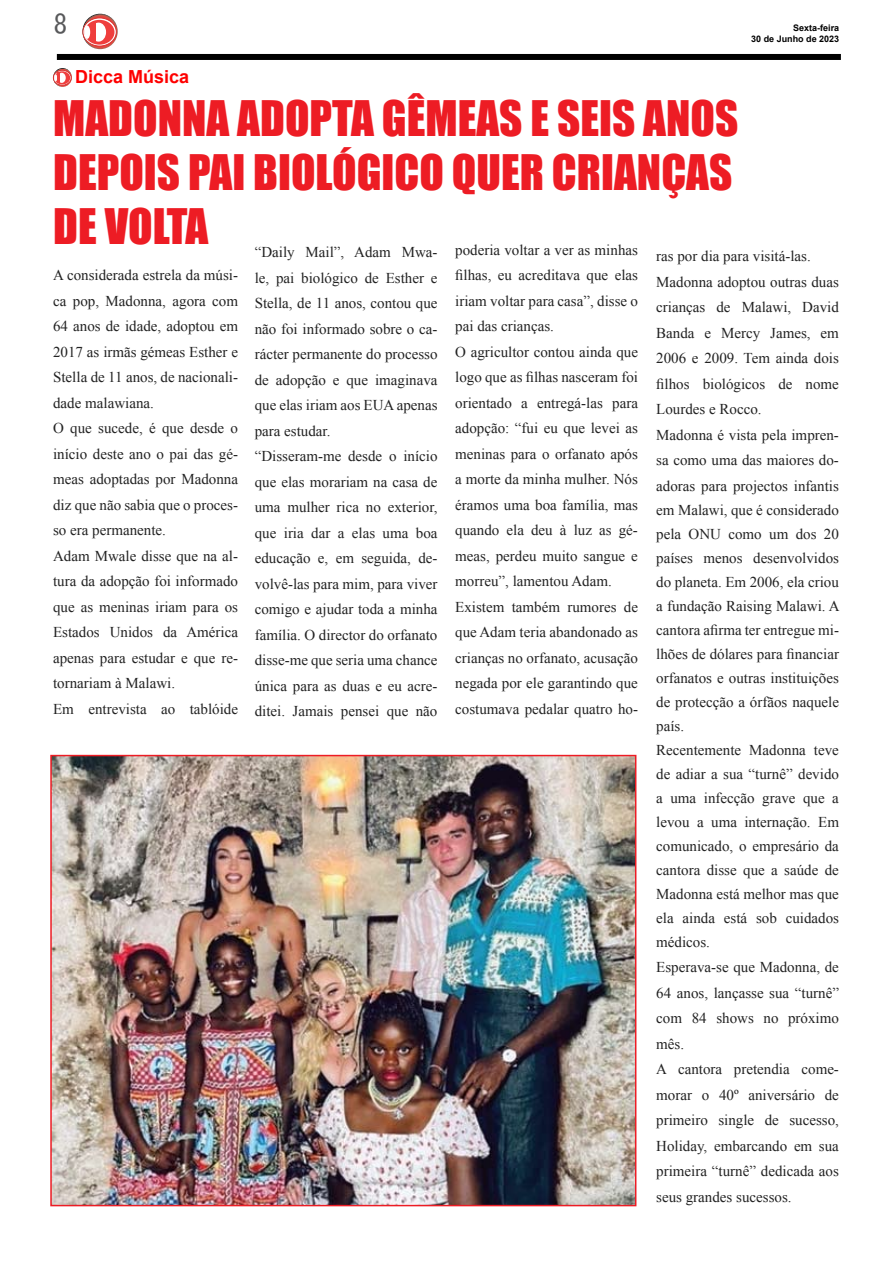
<style>
.page{position:relative;width:893px;height:1263px;background:#fff}
.page>*{position:absolute;margin:0;border:0;box-sizing:border-box;transform-origin:0 0}
.t1{font:45px/54px "Impact";color:#ed1c24}
.t2{font:27px "MS Gothic";color:#58595b}
.t3{font:700 18px "Arial";color:#fe0000}
.t4{font:15px/25.5px "Times New Roman";color:#222}
.t5{font:700 9px/10.8px "Arial";color:#000;text-align:right}
</style>
<div class="page">
<div style="left:57px;top:54px;width:784px;height:6px;background:#000"></div>
<svg style="left:82px;top:14px;width:36px;height:35px"></svg>
<svg style="left:83px;top:18px;width:33px;height:28px"></svg>
<div style="left:83px;top:18px;width:33px;height:28px;border:1px solid #d9322f;border-radius:50%"></div>
<svg style="left:85px;top:20px;width:29px;height:25px"></svg>
<div style="left:84px;top:26px;width:6px;height:13px;background:#fff;border-radius:50%"></div>
<div style="left:91px;top:23px;width:15px;height:19px;background:#fff;border-radius:50%"></div>
<hr style="left:91px;top:22px;width:4px;height:20px;background:#ef3e3d">
<svg style="left:53px;top:68px;width:19px;height:19px"></svg>
<div style="left:53px;top:70px;width:18px;height:15px;border:1px solid #d9322f;border-radius:50%"></div>
<div style="left:54px;top:71px;width:16px;height:13px;background:#ef3e3d;border-radius:50%"></div>
<div style="left:58px;top:73px;width:8px;height:10px;background:#fff;border-radius:50%"></div>
<svg style="left:54px;top:73px;width:6px;height:10px"></svg>
<img style="left:53px;top:758px;width:580px;height:445px">
<div style="left:50px;top:755px;width:586px;height:451px;border:2px solid #ed1c24"></div>
<h2 class="t2" style="left:54px;top:11px;width:15px">8</h2>
<p class="t5" style="left:751px;top:23px;width:90px">Sexta-feira<br>30 de Junho de 2023</p>
<p class="t3" style="left:75px;top:65px;width:116px">Dicca Música</p>
<h1 class="t1" style="left:53px;top:90px;width:687px">MADONNA ADOPTA GÊMEAS E SEIS ANOS<br>DEPOIS PAI BIOLÓGICO QUER CRIANÇAS<br>DE VOLTA</h1>
<p class="t4" style="left:255px;top:239px;width:184px">“Daily Mail”, Adam Mwa&shy;le, pai biológico de Esther e<br>Stella, de 11 anos, contou que não foi informado sobre o ca&shy;rácter permanente do processo de adopção e que imaginava que elas iriam aos EUA apenas para estudar.<br>“Disseram-me desde o início que elas morariam na casa de uma mulher rica no exterior, que iria dar a elas uma boa educação e, em seguida, de&shy;volvê-las para mim, para viver comigo e ajudar toda a minha família. O director do orfanato disse-me que seria uma chance única para as duas e eu acre&shy;ditei. Jamais pensei que não</p>
<p class="t4" style="left:455px;top:237px;width:184px">poderia voltar a ver as minhas filhas, eu acreditava que elas iriam voltar para casa”, disse o pai das crianças.<br>O agricultor contou ainda que logo que as filhas nasceram foi orientado a entregá-las para adopção: “fui eu que levei as meninas para o orfanato após a morte da minha mulher. Nós éramos uma boa família, mas quando ela deu à luz as gé&shy;meas, perdeu muito sangue e morreu”, lamentou Adam.<br>Existem também rumores de que Adam teria abandonado as crianças no orfanato, acusação negada por ele garantindo que costumava pedalar quatro ho-</p>
<p class="t4" style="left:656px;top:243px;width:184px">ras por dia para visitá-las.<br>Madonna adoptou outras duas crianças de Malawi, David<br>Banda e Mercy James, em<br>2006 e 2009. Tem ainda dois filhos biológicos de nome<br>Lourdes e Rocco.<br>Madonna é vista pela impren&shy;sa como uma das maiores do&shy;adoras para projectos infantis</p>
<p class="t4" style="left:53px;top:262px;width:186px">A considerada estrela da músi&shy;ca pop, Madonna, agora com<br>64 anos de idade, adoptou em<br>2017 as irmãs gémeas Esther e<br>Stella de 11 anos, de nacionali&shy;dade malawiana.<br>O que sucede, é que desde o início deste ano o pai das gé&shy;meas adoptadas por Madonna diz que não sabia que o proces&shy;so era permanente.<br>Adam Mwale disse que na al&shy;tura da adopção foi informado que as meninas iriam para os<br>Estados Unidos da América apenas para estudar e que re&shy;tornariam à Malawi.<br>Em entrevista ao tablóide</p>
<p class="t4" style="left:656px;top:498px;width:185px;line-height:24px">em Malawi, que é considerado pela ONU como um dos 20 países menos desenvolvidos do planeta. Em 2006, ela criou a fundação Raising Malawi. A cantora afirma ter entregue mi&shy;lhões de dólares para financiar orfanatos e outras instituições de protecção a órfãos naquele país.<br>Recentemente Madonna teve de adiar a sua “turnê” devido a uma infecção grave que a levou a uma internação. Em comunicado, o empresário da cantora disse que a saúde de<br>Madonna está melhor mas que ela ainda está sob cuidados médicos.</p>
<p class="t4" style="left:656px;top:954px;width:184px">Esperava-se que Madonna, de<br>64 anos, lançasse sua “turnê” com 84 shows no próximo mês.<br>A cantora pretendia come&shy;morar o 40º aniversário de primeiro single de sucesso,<br>Holiday, embarcando em sua primeira “turnê” dedicada aos seus grandes sucessos.</p>
</div>
